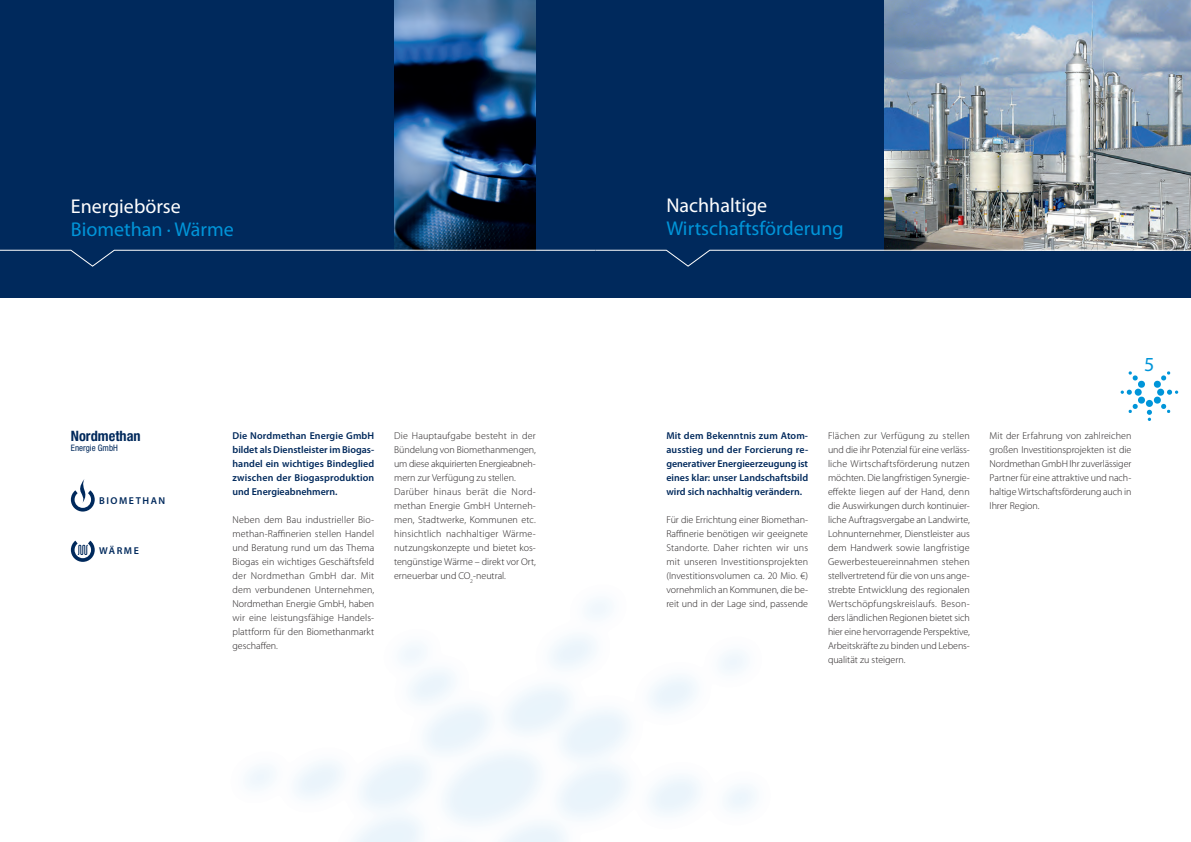
<style>
.page{position:relative;width:1191px;height:842px;background:#fff}
.page>*{position:absolute;margin:0;border:0;box-sizing:border-box;transform-origin:0 0}
.t1{font:20px "Myriad Pro";color:#0095d9}
.t2{font:20px "Myriad Pro";color:#fff}
.t3{font:700 condensed 14.3px "Helvetica Neue LT Std";color:#00295c}
.t4{font:300 10px/14px "Myriad Pro";color:#231f20;text-align:justify}
.t5{font:600 10px/14px "Myriad Pro";color:#00295c;text-align:justify}
.t6{font:600 10px "Myriad Pro";letter-spacing:.15em;color:#00295c}
.t7{font:condensed 8.9px "Helvetica Neue LT Std";color:#00295c}
</style>
<div class="page">
<div style="left:0;top:0;width:1191px;height:298px;background:#00295c"></div>
<svg style="left:1120px;top:371px;width:58px;height:50px"></svg>
<svg style="left:71px;top:541px;width:24px;height:21px"></svg>
<svg style="left:71px;top:479px;width:24px;height:32px"></svg>
<img style="left:884px;top:0;width:307px;height:250px">
<img style="left:394px;top:0;width:142px;height:250px">
<svg style="left:0;top:250px;width:1191px;height:17px"></svg>
<h1 class="t2" style="left:71px;top:195px;width:111px">Energiebörse</h1>
<h1 class="t1" style="left:71px;top:218px;width:164px">Biomethan · Wärme</h1>
<h2 class="t3" style="left:71px;top:427px;width:71px">Nordmethan</h2>
<p class="t7" style="left:71px;top:443px;width:49px">Energie GmbH</p>
<p class="t6" style="left:99px;top:495px;width:68px">BIOMETHAN</p>
<p class="t5" style="left:99px;top:544px;width:41px">WÄRME</p>
<p class="t5" style="left:232px;top:429px;width:143px">Die Nordmethan Energie GmbH bildet als Dienstleister im Biogas&shy;handel ein wichtiges Bindeglied zwischen der Biogasproduktion und Energieabnehmern.</p>
<p class="t4" style="left:232px;top:513px;width:143px">Neben dem Bau industrieller Bio&shy;methan-Raffinerien stellen Handel und Beratung rund um das Thema Biogas ein wichtiges Geschäftsfeld der Nordmethan GmbH dar. Mit dem verbundenen Unternehmen, Nordmethan Energie GmbH, haben wir eine leistungsfähige Handels&shy;plattform für den Biomethanmarkt geschaffen.</p>
<p class="t4" style="left:394px;top:429px;width:143px;text-align:left">Die Hauptaufgabe besteht in der<br>Bündelung von Biomethanmengen, um diese akquirierten Energieabneh&shy;mern zur Verfügung zu stellen.<br>Darüber hinaus berät die Nord&shy;methan Energie GmbH Unterneh&shy;men, Stadtwerke, Kommunen etc. hinsichtlich nachhaltiger Wärme&shy;nutzungskonzepte und bietet kos&shy;tengünstige Wärme – direkt vor Ort, erneuerbar und CO<sub>2</sub>-neutral.</p>
<h1 class="t2" style="left:666px;top:195px;width:102px">Nachhaltige</h1>
<h1 class="t1" style="left:666px;top:218px;width:179px">Wirtschaftsförderung</h1>
<h1 class="t1" style="left:1144px;top:353px;width:12px">5</h1>
<p class="t5" style="left:666px;top:429px;width:143px">Mit dem Bekenntnis zum Atom&shy;ausstieg und der Forcierung re&shy;generativer Energieerzeugung ist eines klar: unser Landschaftsbild wird sich nachhaltig verändern.</p>
<p class="t4" style="left:666px;top:513px;width:143px">Für die Errichtung einer Biomethan-Raffinerie benötigen wir geeignete Standorte. Daher richten wir uns mit unseren Investitionsprojekten (Investitionsvolumen ca. 20 Mio. €) vornehmlich an Kommunen, die be&shy;reit und in der Lage sind, passende</p>
<p class="t4" style="left:828px;top:429px;width:143px">Flächen zur Verfügung zu stellen und die ihr Potenzial für eine verläss&shy;liche Wirtschaftsförderung nutzen möchten. Die langfristigen Synergie&shy;effekte liegen auf der Hand, denn die Auswirkungen durch kontinuier&shy;liche Auftragsvergabe an Landwirte, Lohnunternehmer, Dienstleister aus dem Handwerk sowie langfristige Gewerbesteuereinnahmen stehen stellvertretend für die von uns ange&shy;strebte Entwicklung des regionalen Wertschöpfungskreislaufs. Beson&shy;ders ländlichen Regionen bietet sich hier eine hervorragende Perspektive, Arbeitskräfte zu binden und Lebens&shy;qualität zu steigern.</p>
<p class="t4" style="left:989px;top:429px;width:143px">Mit der Erfahrung von zahlreichen großen Investitionsprojekten ist die Nordmethan GmbH Ihr zuverlässiger Partner für eine attraktive und nach&shy;haltige Wirtschaftsförderung auch in Ihrer Region.</p>
</div>
